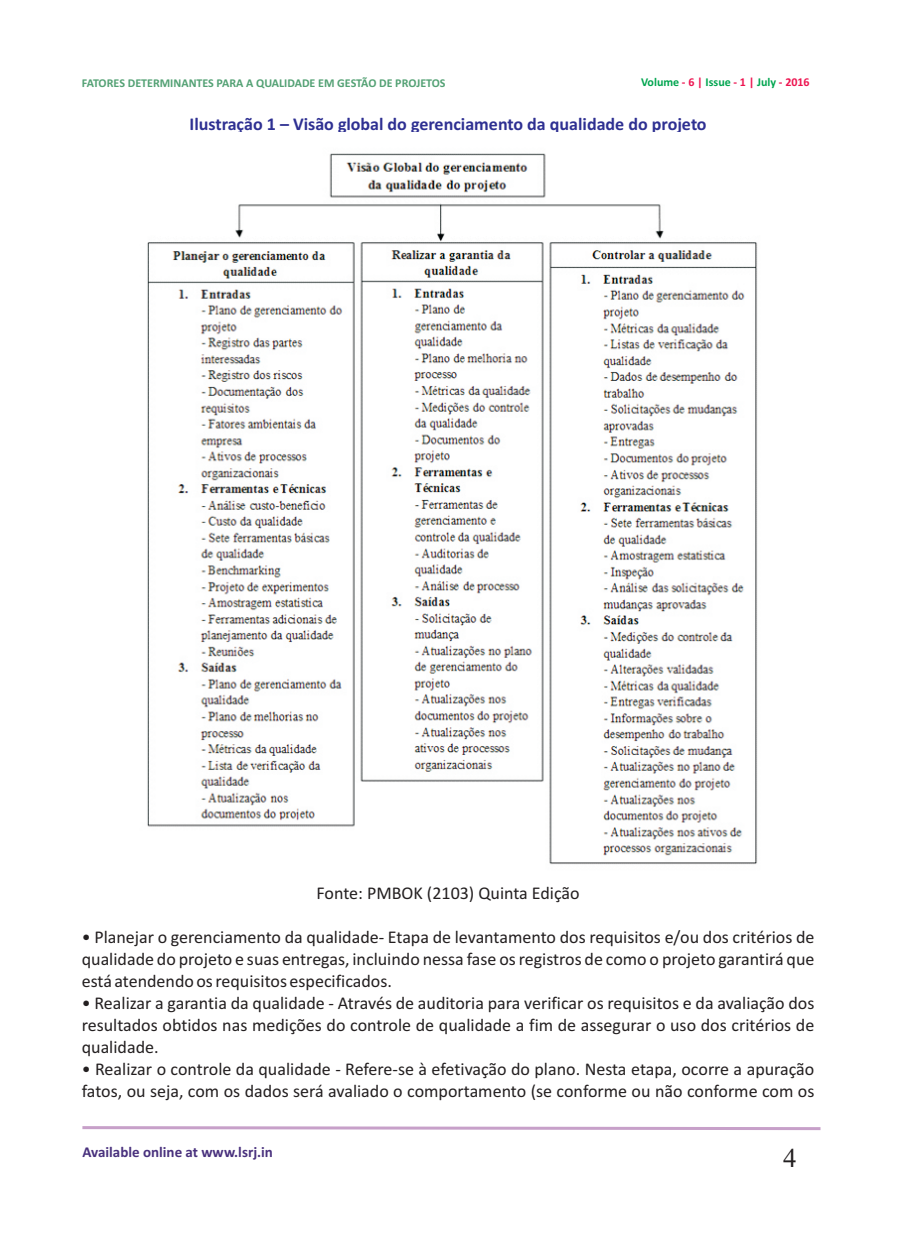
<style>
.page{position:relative;width:898px;height:1242px;background:#fff}
.page>*{position:absolute;margin:0;border:0;box-sizing:border-box;transform-origin:0 0}
.t1{font:27px "Times New Roman";color:#231f20}
.t2{font:18px/21.9px "Calibri";color:#231f20;text-align:justify}
.t3{font:700 18px "Calibri";color:#2e3092}
.t4{font:700 15px "Calibri";color:#49317d}
.t5{font:700 12px "Calibri";color:#53a174}
.t6{font:700 12px "Calibri";color:#00a54f}
.s1{color:#ed1450}
</style>
<div class="page">
<svg style="left:82px;top:1126px;width:739px;height:5px"></svg>
<img style="left:147px;top:153px;width:611px;height:712px">
<p class="t5" style="left:82px;top:78px;width:365px">FATORES DETERMINANTES PARA A QUALIDADE EM GESTÃO DE PROJETOS</p>
<p class="t6" style="left:640px;top:77px;width:170px">Volume <span class="s1">- 6 |</span> Issue <span class="s1">- 1 |</span> July <span class="s1">- 2016</span></p>
<p class="t3" style="left:189px;top:117px;width:518px">Ilustração 1 – Visão global do gerenciamento da qualidade do projeto</p>
<p class="t2" style="left:316px;top:884px;width:264px">Fonte: PMBOK (2103) Quinta Edição</p>
<p class="t2" style="left:82px;top:928px;width:734px">• Planejar o gerenciamento da qualidade- Etapa de levantamento dos requisitos e/ou dos critérios de qualidade do projeto e suas entregas, incluindo nessa fase os registros de como o projeto garantirá que está atendendo os requisitos especificados.</p>
<p class="t2" style="left:82px;top:994px;width:733px">• Realizar a garantia da qualidade - Através de auditoria para verificar os requisitos e da avaliação dos resultados obtidos nas medições do controle de qualidade a fim de assegurar o uso dos critérios de qualidade.</p>
<p class="t2" style="left:82px;top:1060px;width:733px">• Realizar o controle da qualidade - Refere-se à efetivação do plano. Nesta etapa, ocorre a apuração fatos, ou seja, com os dados será avaliado o comportamento (se conforme ou não conforme com os</p>
<p class="t4" style="left:82px;top:1145px;width:192px">Available online at www.lsrj.in</p>
<h1 class="t1" style="left:783px;top:1147px;width:15px">4</h1>
</div>
